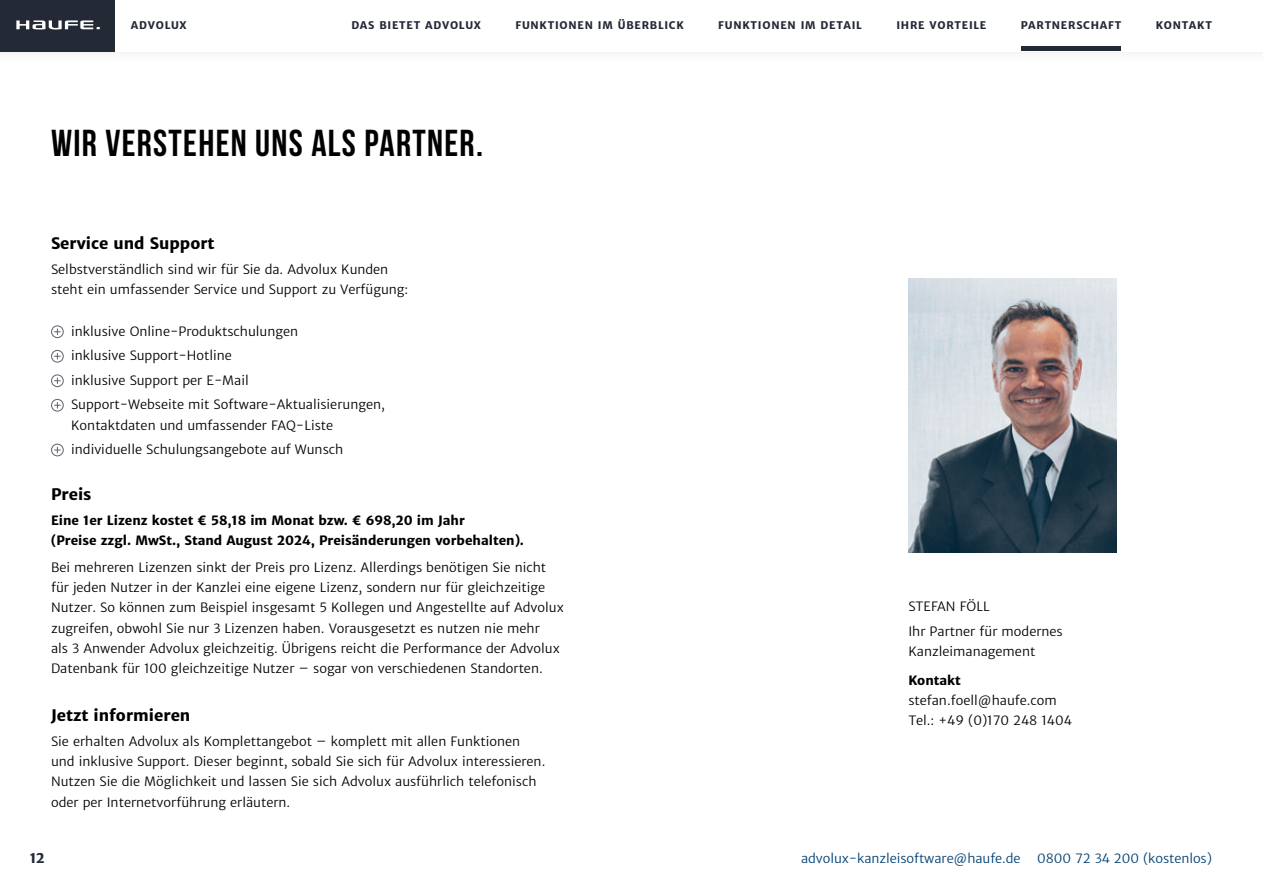
<style>
.page{position:relative;width:1263px;height:893px;background:#fff}
.page>*{position:absolute;margin:0;border:0;box-sizing:border-box;transform-origin:0 0}
.t1{font:700 37.5px "Bebas Neue";letter-spacing:.035em;color:#000}
.t2{font:700 15.75px "Haufe Merriweather Sans";color:#000}
.t3{font:700 13.5px "Haufe Merriweather Sans";color:#232a36}
.t4{font:12.75px/20.2px "Haufe Merriweather Sans Lt";color:#000}
.t5{font:700 12.75px/20.2px "Haufe Merriweather Sans";color:#000}
.t6{font:12.75px "Haufe Merriweather Sans Lt";letter-spacing:-.005em;color:#013f71}
.t7{font:700 10.5px "Haufe Merriweather Sans";letter-spacing:.07em;color:#232a36}
</style>
<div class="page">
<div style="left:51px;top:325px;width:13px;height:13px;border:1px solid #636871;border-radius:50%"></div>
<svg style="left:55px;top:329px;width:5px;height:6px"></svg>
<div style="left:51px;top:350px;width:13px;height:13px;border:1px solid #636871;border-radius:50%"></div>
<svg style="left:55px;top:353px;width:5px;height:6px"></svg>
<div style="left:51px;top:374px;width:13px;height:13px;border:1px solid #636871;border-radius:50%"></div>
<svg style="left:55px;top:378px;width:5px;height:6px"></svg>
<div style="left:51px;top:399px;width:13px;height:13px;border:1px solid #636871;border-radius:50%"></div>
<svg style="left:55px;top:402px;width:5px;height:6px"></svg>
<div style="left:51px;top:444px;width:13px;height:12px;border:1px solid #636871;border-radius:50%"></div>
<svg style="left:55px;top:447px;width:5px;height:6px"></svg>
<hr style="left:1022px;top:47px;width:99px;height:4px;background:#232a36">
<div style="left:0;top:0;width:115px;height:51px;background:#232a36"></div>
<svg style="left:16px;top:20px;width:84px;height:9px"></svg>
<img style="left:908px;top:279px;width:209px;height:274px">
<p class="t7" style="left:131px;top:19px;width:57px">ADVOLUX</p>
<p class="t7" style="left:352px;top:19px;width:131px">DAS BIETET ADVOLUX</p>
<p class="t7" style="left:515px;top:19px;width:170px">FUNKTIONEN IM ÜBERBLICK</p>
<p class="t7" style="left:718px;top:19px;width:145px">FUNKTIONEN IM DETAIL</p>
<p class="t7" style="left:896px;top:19px;width:91px">IHRE VORTEILE</p>
<p class="t7" style="left:1021px;top:19px;width:102px">PARTNERSCHAFT</p>
<p class="t7" style="left:1156px;top:19px;width:58px">KONTAKT</p>
<h1 class="t1" style="left:51px;top:122px;width:433px">WIR VERSTEHEN UNS ALS PARTNER.</h1>
<p class="t2" style="left:51px;top:234px;width:165px">Service und Support</p>
<p class="t4" style="left:51px;top:259px;width:359px">Selbstverständlich sind wir für Sie da. Advolux Kunden steht ein umfassender Service und Support zu Verfügung:</p>
<p class="t4" style="left:71px;top:319px;width:315px;line-height:24.5px">inklusive Online-Produktschulungen<br>inklusive Support-Hotline<br>inklusive Support per E-Mail<br>Support-Webseite mit Software-Aktualisierungen,</p>
<p class="t4" style="left:71px;top:413px;width:274px;line-height:24.5px">Kontaktdaten und umfassender FAQ-Liste individuelle Schulungsangebote auf Wunsch</p>
<p class="t2" style="left:51px;top:485px;width:42px">Preis</p>
<p class="t5" style="left:51px;top:510px;width:475px">Eine 1er Lizenz kostet € 58,18 im Monat bzw. € 698,20 im Jahr<br>(Preise zzgl. MwSt., Stand August 2024, Preisänderungen vorbehalten).</p>
<p class="t4" style="left:51px;top:557px;width:514px">Bei mehreren Lizenzen sinkt der Preis pro Lizenz. Allerdings benötigen Sie nicht für jeden Nutzer in der Kanzlei eine eigene Lizenz, sondern nur für gleichzeitige Nutzer. So können zum Beispiel insgesamt 5 Kollegen und Angestellte auf Advolux zugreifen, obwohl Sie nur 3 Lizenzen haben. Vorausgesetzt es nutzen nie mehr<br>als 3 Anwender Advolux gleichzeitig. Übrigens reicht die Performance der Advolux Datenbank für 100 gleichzeitige Nutzer – sogar von verschiedenen Standorten.</p>
<p class="t2" style="left:51px;top:706px;width:141px">Jetzt informieren</p>
<p class="t4" style="left:51px;top:731px;width:496px">Sie erhalten Advolux als Komplettangebot – komplett mit allen Funktionen und inklusive Support. Dieser beginnt, sobald Sie sich für Advolux interessieren.<br>Nutzen Sie die Möglichkeit und lassen Sie sich Advolux ausführlich telefonisch oder per Internetvorführung erläutern.</p>
<p class="t4" style="left:908px;top:594px;width:156px;line-height:24.5px">STEFAN FÖLL<br>Ihr Partner für modernes</p>
<p class="t4" style="left:908px;top:641px;width:129px">Kanzleimanagement</p>
<p class="t5" style="left:908px;top:670px;width:54px">Kontakt</p>
<p class="t4" style="left:908px;top:690px;width:165px">stefan.foell@haufe.com<br>Tel.: +49 (0)170 248 1404</p>
<p class="t3" style="left:30px;top:850px;width:16px">12</p>
<p class="t6" style="left:801px;top:851px;width:221px">advolux-kanzleisoftware@haufe.de</p>
<p class="t6" style="left:1037px;top:851px;width:176px">0800 72 34 200 (kostenlos)</p>
</div>
